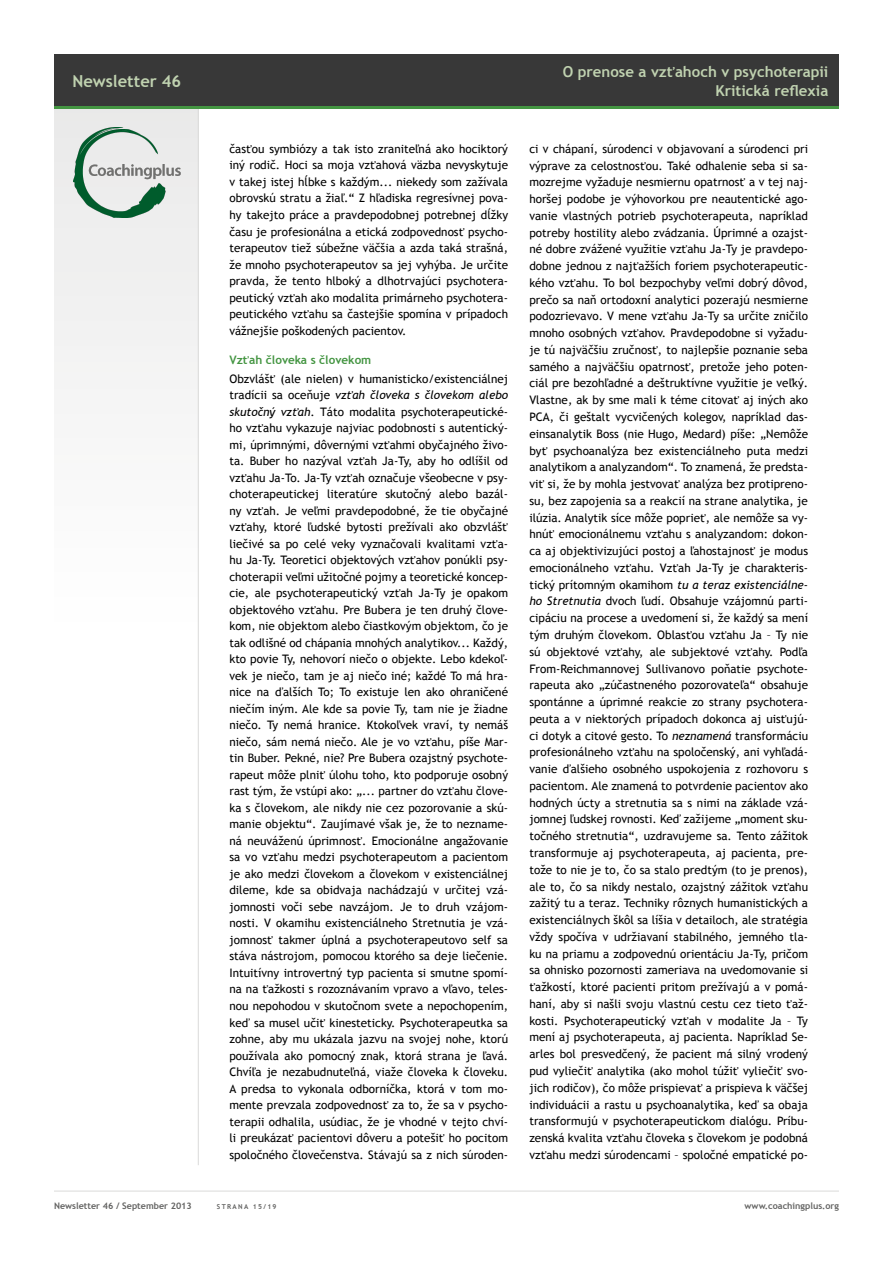
<style>
.page{position:relative;width:893px;height:1263px;background:#fff}
.page>*{position:absolute;margin:0;border:0;box-sizing:border-box;transform-origin:0 0}
.t1{font:700 16.5px "Trebuchet MS";color:#c0d2b0}
.t2{font:700 15px/18.9px "Trebuchet MS";color:#c0d2b0;text-align:right}
.t3{font:11.7px/16.8px "Trebuchet MS";color:#000;text-align:justify}
.t4{font:700 11.7px "Trebuchet MS";color:#449542}
.t5{font:700 9px "Trebuchet MS";color:#636362}
.t6{font:700 6.75px "Trebuchet MS";letter-spacing:.2em;color:#636362}
.s1{font-style:italic}
</style>
<div class="page">
<div style="left:54px;top:106px;width:145px;height:525px;background:#f5f5f5"></div>
<hr style="left:54px;top:1191px;width:785px;height:1px;background:#dadad9">
<hr style="left:198px;top:108px;width:1px;height:1057px;background:#dadad9">
<div style="left:54px;top:54px;width:785px;height:53px;background:#383838"></div>
<hr style="left:54px;top:106px;width:785px;height:3px;background:#449542">
<img style="left:74px;top:127px;width:106px;height:91px">
<h1 class="t1" style="left:72px;top:70px;width:110px">Newsletter 46</h1>
<p class="t2" style="left:563px;top:62px;width:267px">O prenose a vzťahoch v psychoterapii<br>Kritická reflexia</p>
<p class="t3" style="left:229px;top:141px;width:280px">časťou symbiózy a tak isto zraniteľná ako hociktorý iný rodič. Hoci sa moja vzťahová väzba nevyskytuje v takej istej hĺbke s každým... niekedy som zažívala obrovskú stratu a žiaľ.“ Z hľadiska regresívnej pova&shy;hy takejto práce a pravdepodobnej potrebnej dĺžky času je profesionálna a etická zodpovednosť psycho&shy;terapeutov tiež súbežne väčšia a azda taká strašná, že mnoho psychoterapeutov sa jej vyhýba. Je určite pravda, že tento hlboký a dlhotrvajúci psychotera&shy;peutický vzťah ako modalita primárneho psychotera&shy;peutického vzťahu sa častejšie spomína v prípadoch vážnejšie poškodených pacientov.</p>
<p class="t4" style="left:229px;top:352px;width:143px">Vzťah človeka s človekom</p>
<p class="t3" style="left:229px;top:370px;width:280px">Obzvlášť (ale nielen) v humanisticko/existenciálnej tradícii sa oceňuje <span class="s1">vzťah človeka s človekom alebo skutočný vzťah</span>. Táto modalita psychoterapeutické&shy;ho vzťahu vykazuje najviac podobnosti s autentický&shy;mi, úprimnými, dôvernými vzťahmi obyčajného živo&shy;ta. Buber ho nazýval vzťah Ja-Ty, aby ho odlíšil od vzťahu Ja-To. Ja-Ty vzťah označuje všeobecne v psy&shy;choterapeutickej literatúre skutočný alebo bazál&shy;ny vzťah. Je veľmi pravdepodobné, že tie obyčajné vzťahy, ktoré ľudské bytosti prežívali ako obzvlášť liečivé sa po celé veky vyznačovali kvalitami vzťa&shy;hu Ja-Ty. Teoretici objektových vzťahov ponúkli psy&shy;choterapii veľmi užitočné pojmy a teoretické koncep&shy;cie, ale psychoterapeutický vzťah Ja-Ty je opakom objektového vzťahu. Pre Bubera je ten druhý člove&shy;kom, nie objektom alebo čiastkovým objektom, čo je tak odlišné od chápania mnohých analytikov... Každý, kto povie Ty, nehovorí niečo o objekte. Lebo kdekoľ&shy;vek je niečo, tam je aj niečo iné; každé To má hra&shy;nice na ďalších To; To existuje len ako ohraničené niečím iným. Ale kde sa povie Ty, tam nie je žiadne niečo. Ty nemá hranice. Ktokoľvek vraví, ty nemáš niečo, sám nemá niečo. Ale je vo vzťahu, píše Mar&shy;tin Buber. Pekné, nie? Pre Bubera ozajstný psychote&shy;rapeut môže plniť úlohu toho, kto podporuje osobný rast tým, že vstúpi ako: „... partner do vzťahu člove&shy;ka s človekom, ale nikdy nie cez pozorovanie a skú&shy;manie objektu“. Zaujímavé však je, že to nezname&shy;ná neuváženú úprimnosť. Emocionálne angažovanie sa vo vzťahu medzi psychoterapeutom a pacientom je ako medzi človekom a človekom v existenciálnej dileme, kde sa obidvaja nachádzajú v určitej vzá&shy;jomnosti voči sebe navzájom. Je to druh vzájom&shy;nosti. V okamihu existenciálneho Stretnutia je vzá&shy;jomnosť takmer úplná a psychoterapeutovo self sa stáva nástrojom, pomocou ktorého sa deje liečenie.<br>Intuitívny introvertný typ pacienta si smutne spomí&shy;na na ťažkosti s rozoznávaním vpravo a vľavo, teles&shy;nou nepohodou v skutočnom svete a nepochopením, keď sa musel učiť kinesteticky. Psychoterapeutka sa zohne, aby mu ukázala jazvu na svojej nohe, ktorú používala ako pomocný znak, ktorá strana je ľavá.<br>Chvíľa je nezabudnuteľná, viaže človeka k človeku.<br>A predsa to vykonala odborníčka, ktorá v tom mo&shy;mente prevzala zodpovednosť za to, že sa v psycho&shy;terapii odhalila, usúdiac, že je vhodné v tejto chví&shy;li preukázať pacientovi dôveru a potešiť ho pocitom spoločného človečenstva. Stávajú sa z nich súroden-</p>
<p class="t3" style="left:529px;top:140px;width:280px">ci v chápaní, súrodenci v objavovaní a súrodenci pri výprave za celostnosťou. Také odhalenie seba si sa&shy;mozrejme vyžaduje nesmiernu opatrnosť a v tej naj&shy;horšej podobe je výhovorkou pre neautentické ago&shy;vanie vlastných potrieb psychoterapeuta, napríklad potreby hostility alebo zvádzania. Úprimné a ozajst&shy;né dobre zvážené využitie vzťahu Ja-Ty je pravdepo&shy;dobne jednou z najťažších foriem psychoterapeutic&shy;kého vzťahu. To bol bezpochyby veľmi dobrý dôvod, prečo sa naň ortodoxní analytici pozerajú nesmierne podozrievavo. V mene vzťahu Ja-Ty sa určite zničilo mnoho osobných vzťahov. Pravdepodobne si vyžadu&shy;je tú najväčšiu zručnosť, to najlepšie poznanie seba samého a najväčšiu opatrnosť, pretože jeho poten&shy;ciál pre bezohľadné a deštruktívne využitie je veľký.<br>Vlastne, ak by sme mali k téme citovať aj iných ako PCA, či geštalt vycvičených kolegov, napríklad das&shy;einsanalytik Boss (nie Hugo, Medard) píše: „Nemôže byť psychoanalýza bez existenciálneho puta medzi analytikom a analyzandom“. To znamená, že predsta&shy;viť si, že by mohla jestvovať analýza bez protipreno&shy;su, bez zapojenia sa a reakcií na strane analytika, je ilúzia. Analytik síce môže poprieť, ale nemôže sa vy&shy;hnúť emocionálnemu vzťahu s analyzandom: dokon&shy;ca aj objektivizujúci postoj a ľahostajnosť je modus emocionálneho vzťahu. Vzťah Ja-Ty je charakteris&shy;tický prítomným okamihom <span class="s1">tu a teraz existenciálne&shy;ho Stretnutia</span> dvoch ľudí. Obsahuje vzájomnú parti&shy;cipáciu na procese a uvedomení si, že každý sa mení tým druhým človekom. Oblasťou vzťahu Ja – Ty nie sú objektové vzťahy, ale subjektové vzťahy. Podľa From-Reichmannovej Sullivanovo poňatie psychote&shy;rapeuta ako „zúčastneného pozorovateľa“ obsahuje spontánne a úprimné reakcie zo strany psychotera&shy;peuta a v niektorých prípadoch dokonca aj uisťujú&shy;ci dotyk a citové gesto. To <span class="s1">neznamená</span> transformáciu profesionálneho vzťahu na spoločenský, ani vyhľadá&shy;vanie ďalšieho osobného uspokojenia z rozhovoru s pacientom. Ale znamená to potvrdenie pacientov ako hodných úcty a stretnutia sa s nimi na základe vzá&shy;jomnej ľudskej rovnosti. Keď zažijeme „moment sku&shy;točného stretnutia“, uzdravujeme sa. Tento zážitok transformuje aj psychoterapeuta, aj pacienta, pre&shy;tože to nie je to, čo sa stalo predtým (to je prenos), ale to, čo sa nikdy nestalo, ozajstný zážitok vzťahu zažitý tu a teraz. Techniky rôznych humanistických a existenciálnych škôl sa líšia v detailoch, ale stratégia vždy spočíva v udržiavaní stabilného, jemného tla&shy;ku na priamu a zodpovednú orientáciu Ja-Ty, pričom sa ohnisko pozornosti zameriava na uvedomovanie si ťažkostí, ktoré pacienti pritom prežívajú a v pomá&shy;haní, aby si našli svoju vlastnú cestu cez tieto ťaž&shy;kosti. Psychoterapeutický vzťah v modalite Ja – Ty mení aj psychoterapeuta, aj pacienta. Napríklad Se&shy;arles bol presvedčený, že pacient má silný vrodený pud vyliečiť analytika (ako mohol túžiť vyliečiť svo&shy;jich rodičov), čo môže prispievať a prispieva k väčšej individuácii a rastu u psychoanalytika, keď sa obaja transformujú v psychoterapeutickom dialógu. Príbu&shy;zenská kvalita vzťahu človeka s človekom je podobná vzťahu medzi súrodencami – spoločné empatické po-</p>
<p class="t5" style="left:54px;top:1200px;width:139px">Newsletter 46 / September 2013</p>
<p class="t6" style="left:217px;top:1202px;width:61px">strana 15/19</p>
<p class="t5" style="left:745px;top:1200px;width:96px">www.coachingplus.org</p>
</div>
